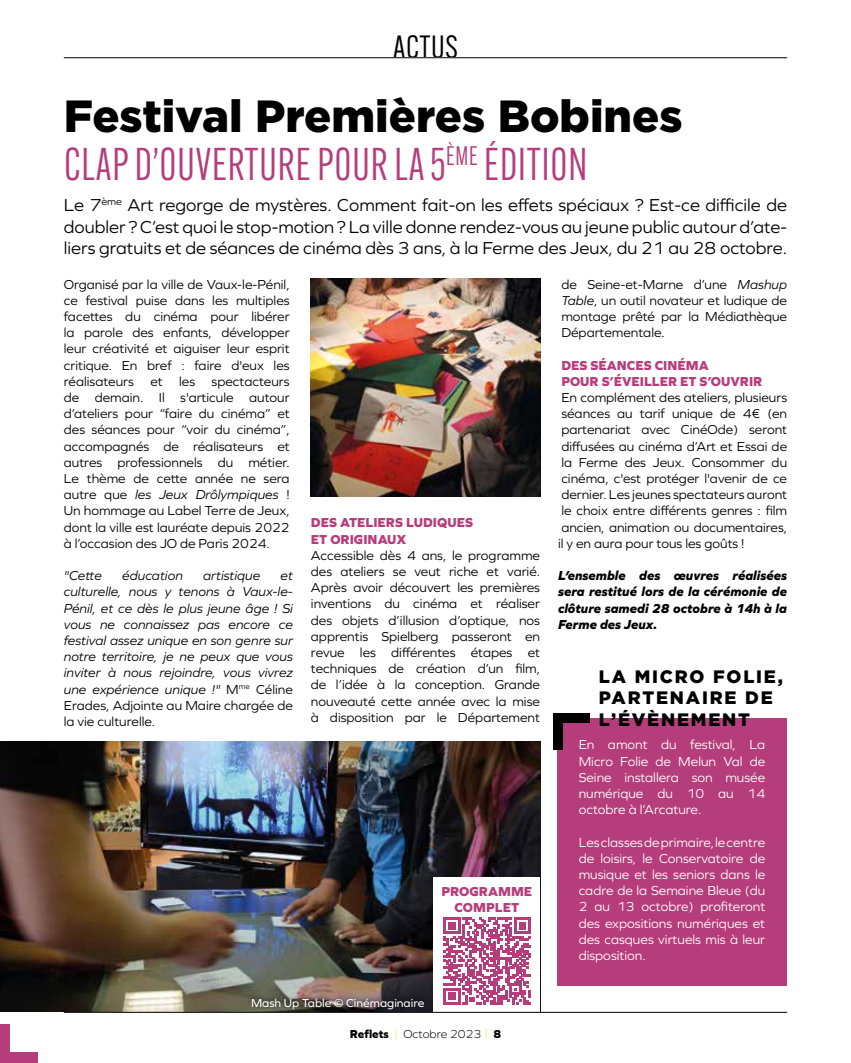
<style>
.page{position:relative;width:851px;height:1063px;background:#fff}
.page>*{position:absolute;margin:0;border:0;box-sizing:border-box;transform-origin:0 0}
.t1{font:45px "Alternate Gothic Cond ATF";letter-spacing:.02em;color:#b63d7b}
.t2{font:900 45px "Gotham";color:#000}
.t3{font:31.5px "Alternate Gothic ATF";letter-spacing:.02em;color:#000}
.t4{font:18px/21.6px "Graphie";color:#000;text-align:justify}
.t5{font:900 18px/21.6px "Gotham";letter-spacing:.1em;color:#000}
.t6{font:13.5px/16.2px "Graphie";color:#000;text-align:justify}
.t7{font:13.5px/16.2px "Graphie";color:#fff;text-align:justify}
.t8{font:italic 13.5px/16.2px "Graphie";color:#000;text-align:justify}
.t9{font:italic 800 13.5px/16.2px "Graphie";color:#000;text-align:justify}
.t10{font:800 13.5px/16.2px "Graphie";color:#b63d7b}
.t11{font:12px "Graphie";color:#fff}
.t12{font:300 12px "Graphie";color:#000}
.s1{font-style:italic}
.s2{font-style:normal}
.s3{font-weight:800}
.s4{color:#e8e221}
</style>
<div class="page">
<div style="left:0;top:1052px;width:37px;height:11px;background:#b63d7b"></div>
<div style="left:0;top:1025px;width:10px;height:38px;background:#b63d7b"></div>
<img style="left:0;top:742px;width:540px;height:270px">
<img style="left:311px;top:279px;width:229px;height:217px">
<hr style="left:64px;top:57px;width:723px;height:1px;background:#000">
<div style="left:557px;top:718px;width:229px;height:268px;background:#b63d7b"></div>
<div style="left:552px;top:713px;width:37px;height:10px;background:#000"></div>
<div style="left:552px;top:713px;width:10px;height:36px;background:#000"></div>
<div style="left:433px;top:877px;width:107px;height:46px;background:#fff"></div>
<div style="left:433px;top:916px;width:107px;height:96px;background:#fff"></div>
<svg style="left:443px;top:917px;width:87px;height:87px"></svg>
<div style="left:247px;top:994px;width:181px;height:19px;background:#000;opacity:.75"></div>
<hr style="left:64px;top:1012px;width:723px;height:1px;background:#000">
<h2 class="t3" style="left:393px;top:28px;width:66px">ACTUS</h2>
<h1 class="t2" style="left:64px;top:85px;width:620px">Festival Premières Bobines</h1>
<h1 class="t1" style="left:64px;top:137px;width:524px">CLAP D’OUVERTURE POUR LA 5<sup>ÈME</sup> ÉDITION</h1>
<p class="t4" style="left:64px;top:194px;width:724px">Le 7<sup>ème</sup> Art regorge de mystères. Comment fait-on les effets spéciaux ? Est-ce difficile de doubler ? C’est quoi le stop-motion ? La ville donne rendez-vous au jeune public autour d’ate&shy;liers gratuits et de séances de cinéma dès 3 ans, à la Ferme des Jeux, du 21 au 28 octobre.</p>
<p class="t6" style="left:64px;top:276px;width:227px">Organisé par la ville de Vaux-le-Pénil, ce festival puise dans les multiples facettes du cinéma pour libérer la parole des enfants, développer leur créativité et aiguiser leur esprit critique. En bref : faire d'eux les réalisateurs et les spectacteurs de demain. Il s'articule autour d’ateliers pour “faire du cinéma” et des séances pour “voir du cinéma”, accompagnés de réalisateurs et autres professionnels du métier.<br>Le thème de cette année ne sera autre que <span class="s1">les Jeux Drôlympiques</span> !<br>Un hommage au Label Terre de Jeux, dont la ville est lauréate depuis 2022 à l’occasion des JO de Paris 2024.</p>
<p class="t8" style="left:64px;top:567px;width:40px">"Cette</p>
<p class="t8" style="left:122px;top:567px;width:62px">éducation</p>
<p class="t8" style="left:203px;top:567px;width:59px">artistique</p>
<p class="t6" style="left:561px;top:276px;width:227px">de Seine-et-Marne d’une <span class="s1">Mashup Table</span>, un outil novateur et ludique de montage prêté par la Médiathèque Départementale.</p>
<p class="t10" style="left:561px;top:357px;width:202px">DES SÉANCES CINÉMA<br>POUR S’ÉVEILLER ET S’OUVRIR</p>
<p class="t6" style="left:558px;top:389px;width:230px">En complément des ateliers, plusieurs séances au tarif unique de 4€ (en partenariat avec CinéOde) seront diffusées au cinéma d’Art et Essai de la Ferme des Jeux. Consommer du cinéma, c'est protéger l'avenir de ce dernier. Les jeunes spectateurs auront le choix entre différents genres : film ancien, animation ou documentaires, il y en aura pour tous les goûts !</p>
<p class="t9" style="left:558px;top:567px;width:230px">L’ensemble des œuvres réalisées sera restitué lors de la cérémonie de clôture samedi 28 octobre à 14h à la Ferme des Jeux.</p>
<p class="t10" style="left:311px;top:515px;width:164px">DES ATELIERS LUDIQUES<br>ET ORIGINAUX</p>
<p class="t6" style="left:311px;top:547px;width:230px">Accessible dès 4 ans, le programme des ateliers se veut riche et varié.<br>Après avoir découvert les premières inventions du cinéma et réaliser des objets d’illusion d’optique, nos apprentis Spielberg passeront en revue les différentes étapes et techniques de création d’un film, de l’idée à la conception. Grande nouveauté cette année avec la mise à disposition par le Département</p>
<p class="t8" style="left:64px;top:567px;width:230px;text-indent:217px">et culturelle, nous y tenons à Vaux-le-Pénil, et ce dès le plus jeune âge ! Si vous ne connaissez pas encore ce festival assez unique en son genre sur notre territoire, je ne peux que vous inviter à nous rejoindre, vous vivrez une expérience unique !" <span class="s2">M</span><sup>me</sup> <span class="s2">Céline Erades, Adjointe au Maire chargée de la vie culturelle.</span></p>
<h3 class="t5" style="left:598px;top:665px;width:185px">LA MICRO FOLIE,<br>PARTENAIRE DE<br>L’ÉVÈNEMENT</h3>
<p class="t10" style="left:441px;top:883px;width:92px;text-align:center">PROGRAMME<br>COMPLET</p>
<p class="t11" style="left:251px;top:996px;width:175px">Mash Up Table © Cinémaginaire</p>
<p class="t12" style="left:350px;top:1027px;width:153px"><span class="s3">Reflets</span> <span class="s4">|</span> Octobre 2023 <span class="s4">|</span> <span class="s3">8</span></p>
<p class="t7" style="left:578px;top:736px;width:188px">En amont du festival, La Micro Folie de Melun Val de Seine installera son musée numérique du 10 au 14 octobre à l’Arcature.</p>
<p class="t7" style="left:578px;top:834px;width:188px">Les classes de primaire, le centre de loisirs, le Conservatoire de musique et les seniors dans le cadre de la Semaine Bleue (du 2 au 13 octobre) profiteront des expositions numériques et des casques virtuels mis à leur disposition.</p>
</div>
